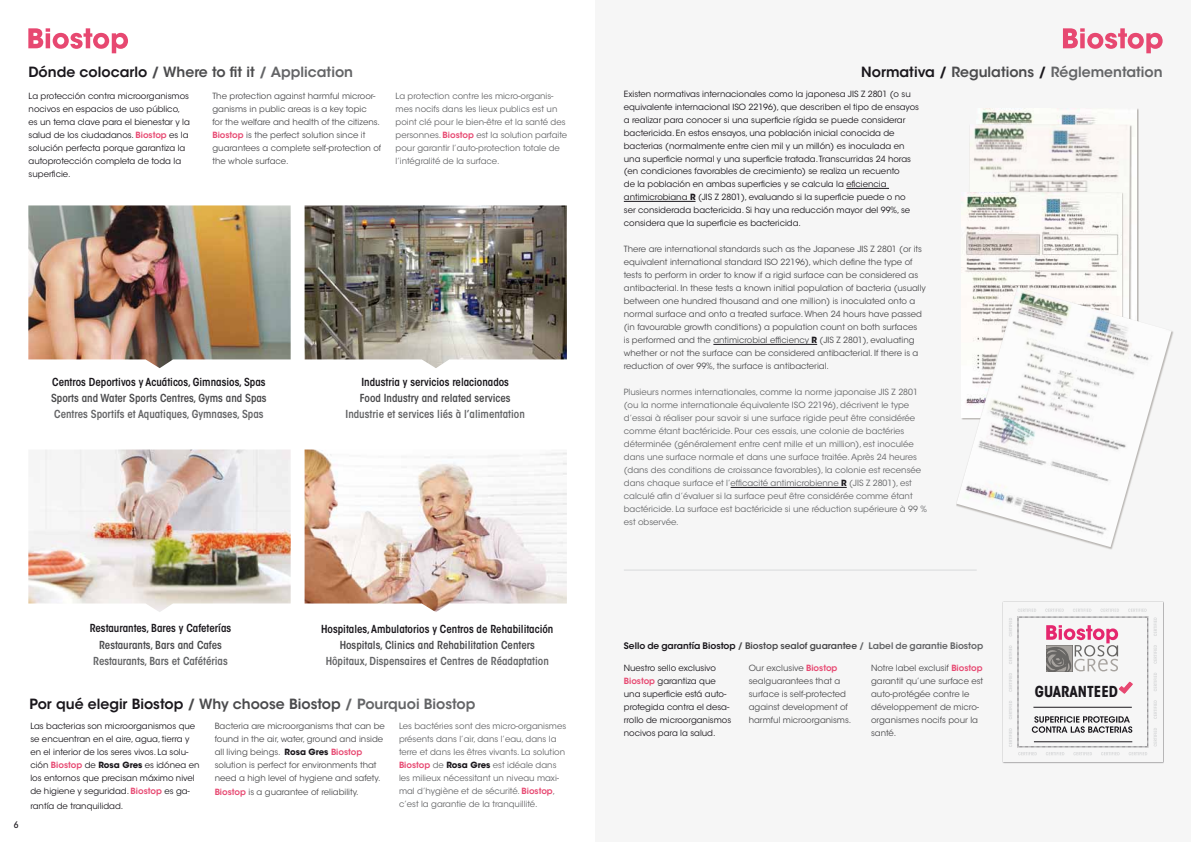
<style>
.page{position:relative;width:1191px;height:842px;background:#fff}
.page>*{position:absolute;margin:0;border:0;box-sizing:border-box;transform-origin:0 0}
.t1{font:700 condensed 15px "ITC Avant Garde Std";color:#1a171c}
.t2{font:600 14px "ITC Avant Garde Std";color:#1a171c}
.t3{font:600 14px "ITC Avant Garde Std";color:#646567}
.t4{font:600 condensed 11px "ITC Avant Garde Std";color:#646567}
.t5{font:600 condensed 11px "ITC Avant Garde Std";color:#1a171c}
.t6{font:600 condensed 11px "ITC Avant Garde Std";color:#4b4b4d}
.t7{font:600 9px "ITC Avant Garde Std";color:#4b4b4d}
.t8{font:500 condensed 9px "ITC Avant Garde Std";color:#1a171c}
.t9{font:8.5px/13px "ITC Avant Garde Std";color:#4b4b4d}
.t10{font:8.5px/13px "ITC Avant Garde Std";color:#1a171c}
.t11{font:8.5px/13px "ITC Avant Garde Std";color:#646567}
.s1{color:#4b4b4d}
.s2{color:#646567}
.s3{font-weight:600;color:#e74871}
.s4{font-weight:700}
.s5{font-weight:700;color:#1a171c}
.s6{color:#1a171c}
</style>
<div class="page">
<img style="left:304px;top:205px;width:263px;height:163px">
<img style="left:304px;top:449px;width:263px;height:163px">
<img style="left:28px;top:205px;width:263px;height:163px">
<img style="left:28px;top:449px;width:263px;height:163px">
<svg style="left:28px;top:28px;width:100px;height:25px"></svg>
<div style="left:595px;top:0;width:596px;height:842px;background:#f6f6f6"></div>
<hr style="left:624px;top:570px;width:352px;height:1px;background:#d9dadb">
<img style="left:982px;top:108px;width:113px;height:16px">
<img style="left:969px;top:124px;width:149px;height:68px">
<img style="left:965px;top:192px;width:154px;height:95px">
<hr style="left:846px;top:188px;width:43px;height:1px;background:#1a171c">
<hr style="left:624px;top:201px;width:71px;height:1px;background:#1a171c">
<hr style="left:713px;top:344px;width:104px;height:1px;background:#1a171c">
<hr style="left:730px;top:487px;width:116px;height:1px;background:#1a171c">
<img style="left:956px;top:287px;width:215px;height:260px">
<svg style="left:1009px;top:608px;width:148px;height:147px"></svg>
<hr style="left:1034px;top:742px;width:98px;height:1px;background:#1a171c">
<hr style="left:1033px;top:707px;width:98px;height:1px;background:#1a171c">
<svg style="left:1063px;top:28px;width:99px;height:25px"></svg>
<h2 class="t2" style="left:28px;top:63px;width:326px">Dónde colocarlo <span class="s1">/ Where to fit it</span> <span class="s2">/ Application</span></h2>
<p class="t10" style="left:29px;top:89px;width:163px">La protección contra microorganismos nocivos en espacios de uso público, es un tema clave para el bienestar y la salud de los ciudadanos. <span class="s3">Biostop</span> es la solución perfecta porque garantiza la autoprotección completa de toda la superficie.</p>
<p class="t9" style="left:212px;top:89px;width:170px">The protection against harmful microor&shy;ganisms in public areas is a key topic<br>for the welfare and health of the citizens.<br><span class="s3">Biostop</span> is the perfect solution since it guarantees a complete self-protection of the whole surface.</p>
<p class="t11" style="left:395px;top:89px;width:173px">La protection contre les micro-organis&shy;mes nocifs dans les lieux publics est un point clé pour le bien-être et la santé des personnes. <span class="s3">Biostop</span> est la solution parfaite pour garantir l’auto-protection totale de l’intégralité de la surface.</p>
<p class="t5" style="left:52px;top:375px;width:215px">Centros Deportivos y Acuáticos, Gimnasios, Spas</p>
<p class="t6" style="left:51px;top:391px;width:217px">Sports and Water Sports Centres, Gyms and Spas</p>
<p class="t4" style="left:54px;top:407px;width:211px">Centres Sportifs et Aquatiques, Gymnases, Spas</p>
<p class="t5" style="left:361px;top:375px;width:149px">Industria y servicios relacionados</p>
<p class="t6" style="left:360px;top:391px;width:152px">Food Industry and related services</p>
<p class="t4" style="left:345px;top:407px;width:181px">Industrie et services liés à l’alimentation</p>
<p class="t5" style="left:90px;top:622px;width:143px">Restaurantes, Bares y Cafeterías</p>
<p class="t6" style="left:99px;top:638px;width:124px">Restaurants, Bars and Cafes</p>
<p class="t4" style="left:93px;top:654px;width:136px">Restaurants, Bars et Cafétérias</p>
<p class="t5" style="left:321px;top:622px;width:234px">Hospitales, Ambulatorios y Centros de Rehabilitación</p>
<p class="t6" style="left:340px;top:638px;width:197px">Hospitals, Clinics and Rehabilitation Centers</p>
<p class="t4" style="left:326px;top:654px;width:225px">Hôpitaux, Dispensaires et Centres de Réadaptation</p>
<p class="t8" style="left:14px;top:819px;width:6px">6</p>
<h2 class="t2" style="left:30px;top:695px;width:447px">Por qué elegir Biostop <span class="s1">/ Why choose Biostop</span> <span class="s2">/ Pourquoi Biostop</span></h2>
<p class="t10" style="left:30px;top:720px;width:171px">Las bacterias son microorganismos que se encuentran en el aire, agua, tierra y en el interior de los seres vivos. La solu&shy;ción <span class="s3">Biostop</span> de <span class="s4">Rosa Gres</span> es idónea en los entornos que precisan máximo nivel de higiene y seguridad. <span class="s3">Biostop</span> es ga-</p>
<p class="t10" style="left:30px;top:799px;width:94px">rantía de tranquilidad.</p>
<p class="t9" style="left:215px;top:720px;width:172px">Bacteria are microorganisms that can be found in the air, water, ground and inside all living beings. <span class="s5">Rosa Gres</span> <span class="s3">Biostop </span>solution is perfect for environments that need a high level of hygiene and safety.</p>
<p class="t9" style="left:215px;top:786px;width:146px"><span class="s3">Biostop</span> is a guarantee of reliability.</p>
<p class="t11" style="left:399px;top:720px;width:169px">Les bactéries sont des micro-organismes présents dans l’air, dans l’eau, dans la terre et dans les êtres vivants. La solution <span class="s3">Biostop</span> de <span class="s5">Rosa Gres</span> est idéale dans les milieux nécessitant un niveau maxi&shy;mal d’hygiène et de sécurité. <span class="s3">Biostop</span>, c’est la garantie de la tranquillité.</p>
<h2 class="t3" style="left:861px;top:63px;width:303px"><span class="s6">Normativa /</span> <span class="s1">Regulations</span> <span class="s6">/</span> Réglementation</h2>
<p class="t10" style="left:624px;top:87px;width:297px">Existen normativas internacionales como la japonesa JIS Z 2801 (o su equivalente internacional ISO 22196), que describen el tipo de ensayos a realizar para conocer si una superficie rígida se puede considerar bactericida. En estos ensayos, una población inicial conocida de bacterias (normalmente entre cien mil y un millón) es inoculada en una superficie normal y una superficie tratada. Transcurridas 24 horas (en condiciones favorables de crecimiento) se realiza un recuento<br>de la población en ambas superficies y se calcula la eficiencia antimicrobiana <span class="s4">R</span> (JIS Z 2801), evaluando si la superficie puede o no ser considerada bactericida. Si hay una reducción mayor del 99%, se considera que la superficie es bactericida.</p>
<p class="t9" style="left:624px;top:243px;width:304px">There are international standards such as the Japanese JIS Z 2801 (or its equivalent international standard ISO 22196), which define the type of tests to perform in order to know if a rigid surface can be considered as antibacterial. In these tests a known initial population of bacteria (usually between one hundred thousand and one million) is inoculated onto a normal surface and onto a treated surface. When 24 hours have passed (in favourable growth conditions) a population count on both surfaces<br>is performed and the antimicrobial efficiency <span class="s5">R</span> (JIS Z 2801), evaluating whether or not the surface can be considered antibacterial. If there is a reduction of over 99%, the surface is antibacterial.</p>
<p class="t11" style="left:624px;top:386px;width:305px">Plusieurs normes internationales, comme la norme japonaise JIS Z 2801 (ou la norme internationale équivalente ISO 22196), décrivent le type d’essai à réaliser pour savoir si une surface rigide peut être considérée comme étant bactéricide. Pour ces essais, une colonie de bactéries déterminée (généralement entre cent mille et un million), est inoculée dans une surface normale et dans une surface traitée. Après 24 heures (dans des conditions de croissance favorables), la colonie est recensée dans chaque surface et l’efficacité antimicrobienne <span class="s5">R</span> (JIS Z 2801), est calculé afin d’évaluer si la surface peut être considérée comme étant bactéricide. La surface est bactéricide si une réduction supérieure à 99 % est observée.</p>
<p class="t7" style="left:624px;top:640px;width:361px"><span class="s6">Sello de garantía Biostop</span> / Biostop sealof guarantee <span class="s2">/ Label de garantie Biostop</span></p>
<p class="t10" style="left:624px;top:661px;width:109px">Nuestro sello exclusivo<br><span class="s3">Biostop</span> garantiza que una superficie está auto&shy;protegida contra el desa&shy;rrollo de microorganismos nocivos para la salud.</p>
<p class="t9" style="left:748px;top:661px;width:104px">Our exclusive <span class="s3">Biostop </span>sealguarantees that a surface is self-protected against development of harmful microorganisms.</p>
<p class="t9" style="left:871px;top:661px;width:114px">Notre label exclusif <span class="s3">Biostop </span>garantit qu’une surface est auto-protégée contre le développement de micro&shy;organismes nocifs pour la santé.</p>
<h1 class="t1" style="left:1034px;top:682px;width:76px">GUARANTEED</h1>
</div>
